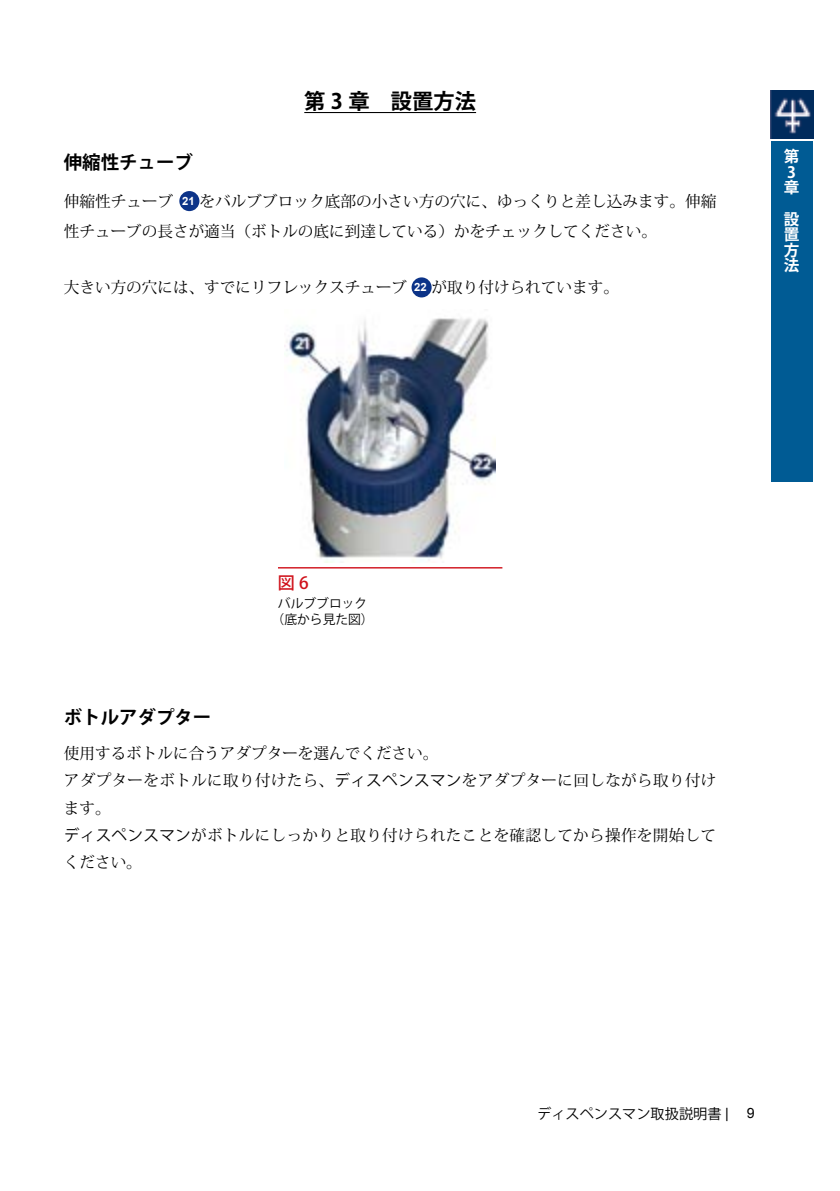
<style>
.page{position:relative;width:840px;height:1191px;background:#fff}
.page>*{position:absolute;margin:0;border:0;box-sizing:border-box;transform-origin:0 0}
.t1{font:700 21.2px "Koz Go Pro";color:#000}
.t2{font:700 18.4px "Koz Go Pro";color:#000}
.t3{font:500 17px "Koz Go Pro";color:#d0121b}
.t4{font:15.6px/27.2px "Koz Min Pr 6 N";letter-spacing:.005em;color:#000}
.t5{font:700 15.6px/15.6px "Koz Go Pro";color:#fff}
.t6{font:14.2px "Koz Go Pro";color:#000}
.t7{font:14.2px "Arial";color:#000}
.t8{font:12.8px/15.6px "Koz Go Pro";color:#000;text-align:center}
.s1{font-family:"Arial";font-weight:700;font-size:11.4px;color:#fff}
.s2{font-family:"Koz Go Pro"}
.s3{font-family:"Arial"}
</style>
<div class="page">
<div style="left:770px;top:142px;width:42px;height:340px;background:#005b94"></div>
<img style="left:770px;top:91px;width:42px;height:47px">
<hr style="left:304px;top:112px;width:172px;height:1px;background:#000">
<div style="left:179px;top:191px;width:20px;height:20px;background:#0c3388;border-radius:50%"></div>
<div style="left:411px;top:277px;width:20px;height:20px;background:#0c3388;border-radius:50%"></div>
<img style="left:284px;top:318px;width:211px;height:244px">
<hr style="left:278px;top:567px;width:224px;height:1px;background:#d0121b">
<h1 class="t1" style="left:304px;top:88px;width:173px">第 3 章　設置方法</h1>
<p class="t2" style="left:64px;top:151px;width:130px">伸縮性チューブ</p>
<p class="t4" style="left:64px;top:187px;width:653px;line-height:29.6px">伸縮性チューブ <span class="s1">21</span> をバルブブロック底部の小さい方の穴に、ゆっくりと差し込みます。伸縮性チューブの長さが適当（ボトルの底に到達している）かをチェックしてください。</p>
<p class="t4" style="left:64px;top:274px;width:556px">大きい方の穴には、すでにリフレックスチューブ <span class="s1">22</span> が取り付けられています。</p>
<p class="t5" style="left:783px;top:150px;width:17px">第<br>3章</p>
<p class="t5" style="left:783px;top:212px;width:17px;text-align:justify">設置方法</p>
<p class="t3" style="left:278px;top:572px;width:32px">図6</p>
<p class="t8" style="left:271px;top:596px;width:104px">バルブブロック（底から見た図）</p>
<p class="t2" style="left:64px;top:705px;width:149px">ボトルアダプター</p>
<p class="t4" style="left:64px;top:740px;width:653px">使用するボトルに合うアダプターを選んでください。<br>アダプターをボトルに取り付けたら、<span class="s2">ディスペンスマン</span>をアダプターに回しながら取り付けます。<br><span class="s2">ディスペンスマン</span>がボトルにしっかりと取り付けられたことを確認してから操作を開始してください。</p>
<p class="t6" style="left:537px;top:1104px;width:193px">ディスペンスマン取扱説明書 <span class="s3">|</span></p>
<p class="t7" style="left:746px;top:1104px;width:9px">9</p>
</div>
